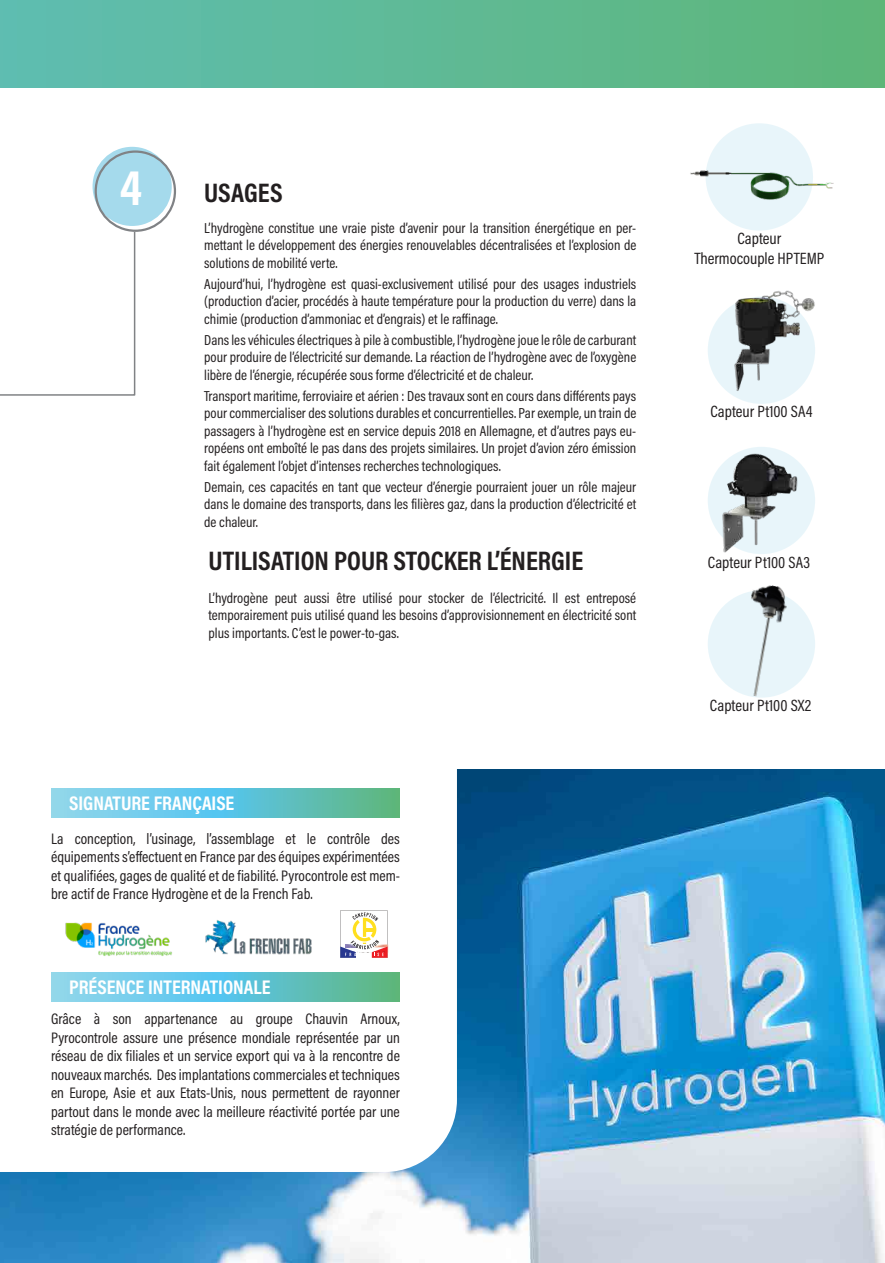
<style>
.page{position:relative;width:885px;height:1263px;background:#fff}
.page>*{position:absolute;margin:0;border:0;box-sizing:border-box;transform-origin:0 0}
.t1{font:700 49.5px "Acumin Pro Cond";color:#fff}
.t2{font:700 27px "Acumin Pro Cond";color:#231f20}
.t3{font:700 19.95px "Acumin Pro Cond";color:#fff}
.t4{font:16.5px/19.8px "Acumin Pro Cond";color:#231f20;text-align:center}
.t5{font:15.45px/18.5px "Acumin Pro Cond";color:#231f20;text-align:justify}
.t6{font:14.55px/17.5px "Acumin Pro Cond";color:#231f20;text-align:justify}
</style>
<div class="page">
<div style="left:0;top:0;width:884px;height:88px;background:linear-gradient(to right,#5fbdb1,#5eb679)"></div>
<div style="left:92px;top:147px;width:80px;height:79px;background:#a5daec;border-radius:50%"></div>
<div style="left:95px;top:150px;width:81px;height:82px;border:2px solid #808285;border-radius:50%"></div>
<div style="left:707px;top:447px;width:108px;height:107px;background:#e8f5fa;border-radius:50%"></div>
<img style="left:720px;top:447px;width:78px;height:107px">
<div style="left:707px;top:297px;width:108px;height:107px;background:#e8f5fa;border-radius:50%"></div>
<img style="left:733px;top:290px;width:82px;height:113px">
<div style="left:705px;top:123px;width:107px;height:108px;background:#e8f5fa;border-radius:50%"></div>
<img style="left:690px;top:139px;width:144px;height:84px">
<div style="left:707px;top:590px;width:108px;height:108px;background:#e8f5fa;border-radius:50%"></div>
<img style="left:734px;top:585px;width:53px;height:113px">
<svg style="left:0;top:230px;width:136px;height:166px"></svg>
<img style="left:0;top:769px;width:884px;height:494px">
<svg style="left:0;top:769px;width:457px;height:403px"></svg>
<svg style="left:51px;top:972px;width:349px;height:29px;background:#68c5cf"></svg>
<svg style="left:51px;top:788px;width:349px;height:29px;background:#68c5cf"></svg>
<img style="left:62px;top:917px;width:116px;height:41px">
<img style="left:200px;top:917px;width:118px;height:41px">
<svg style="left:340px;top:910px;width:49px;height:48px"></svg>
<h1 class="t1" style="left:120px;top:155px;width:24px">4</h1>
<h2 class="t2" style="left:204px;top:174px;width:80px">USAGES</h2>
<p class="t6" style="left:204px;top:219px;width:433px">L’hydrogène constitue une vraie piste d’avenir pour la transition énergétique en per&shy;mettant le développement des énergies renouvelables décentralisées et l’explosion de solutions de mobilité verte.</p>
<p class="t6" style="left:204px;top:275px;width:433px">Aujourd’hui, l’hydrogène est quasi-exclusivement utilisé pour des usages industriels (production d’acier, procédés à haute température pour la production du verre) dans la chimie (production d’ammoniac et d’engrais) et le raffinage.</p>
<p class="t6" style="left:204px;top:331px;width:433px">Dans les véhicules électriques à pile à combustible, l’hydrogène joue le rôle de carburant pour produire de l’électricité sur demande. La réaction de l’hydrogène avec de l’oxygène libère de l’énergie, récupérée sous forme d’électricité et de chaleur.</p>
<p class="t6" style="left:204px;top:387px;width:433px">Transport maritime, ferroviaire et aérien : Des travaux sont en cours dans différents pays pour commercialiser des solutions durables et concurrentielles. Par exemple, un train de passagers à l’hydrogène est en service depuis 2018 en Allemagne, et d’autres pays eu&shy;ropéens ont emboîté le pas dans des projets similaires. Un projet d’avion zéro émission fait également l’objet d’intenses recherches technologiques.</p>
<p class="t6" style="left:204px;top:477px;width:433px">Demain, ces capacités en tant que vecteur d’énergie pourraient jouer un rôle majeur dans le domaine des transports, dans les filières gaz, dans la production d’électricité et de chaleur.</p>
<h2 class="t2" style="left:208px;top:543px;width:376px">UTILISATION POUR STOCKER L’ÉNERGIE</h2>
<p class="t6" style="left:208px;top:588px;width:429px">L’hydrogène peut aussi être utilisé pour stocker de l’électricité. Il est entreposé temporairement puis utilisé quand les besoins d’approvisionnement en électricité sont plus importants. C’est le power-to-gas.</p>
<h3 class="t3" style="left:69px;top:790px;width:167px">SIGNATURE FRANÇAISE</h3>
<p class="t5" style="left:51px;top:829px;width:350px">La conception, l’usinage, l’assemblage et le contrôle des équipements s’effectuent en France par des équipes expérimentées et qualifiées, gages de qualité et de fiabilité. Pyrocontrole est mem&shy;bre actif de France Hydrogène et de la French Fab.</p>
<h3 class="t3" style="left:69px;top:974px;width:203px">PRÉSENCE INTERNATIONALE</h3>
<p class="t5" style="left:51px;top:1009px;width:350px">Grâce à son appartenance au groupe Chauvin Arnoux, Pyrocontrole assure une présence mondiale représentée par un réseau de dix filiales et un service export qui va à la rencontre de nouveaux marchés. Des implantations commerciales et techniques en Europe, Asie et aux Etats-Unis, nous permettent de rayonner partout dans le monde avec la meilleure réactivité portée par une stratégie de performance.</p>
<p class="t4" style="left:694px;top:228px;width:131px">Capteur<br>Thermocouple HPTEMP</p>
<p class="t4" style="left:710px;top:402px;width:104px">Capteur Pt100 SA4</p>
<p class="t4" style="left:707px;top:552px;width:104px">Capteur Pt100 SA3</p>
<p class="t4" style="left:709px;top:695px;width:103px">Capteur Pt100 SX2</p>
</div>
